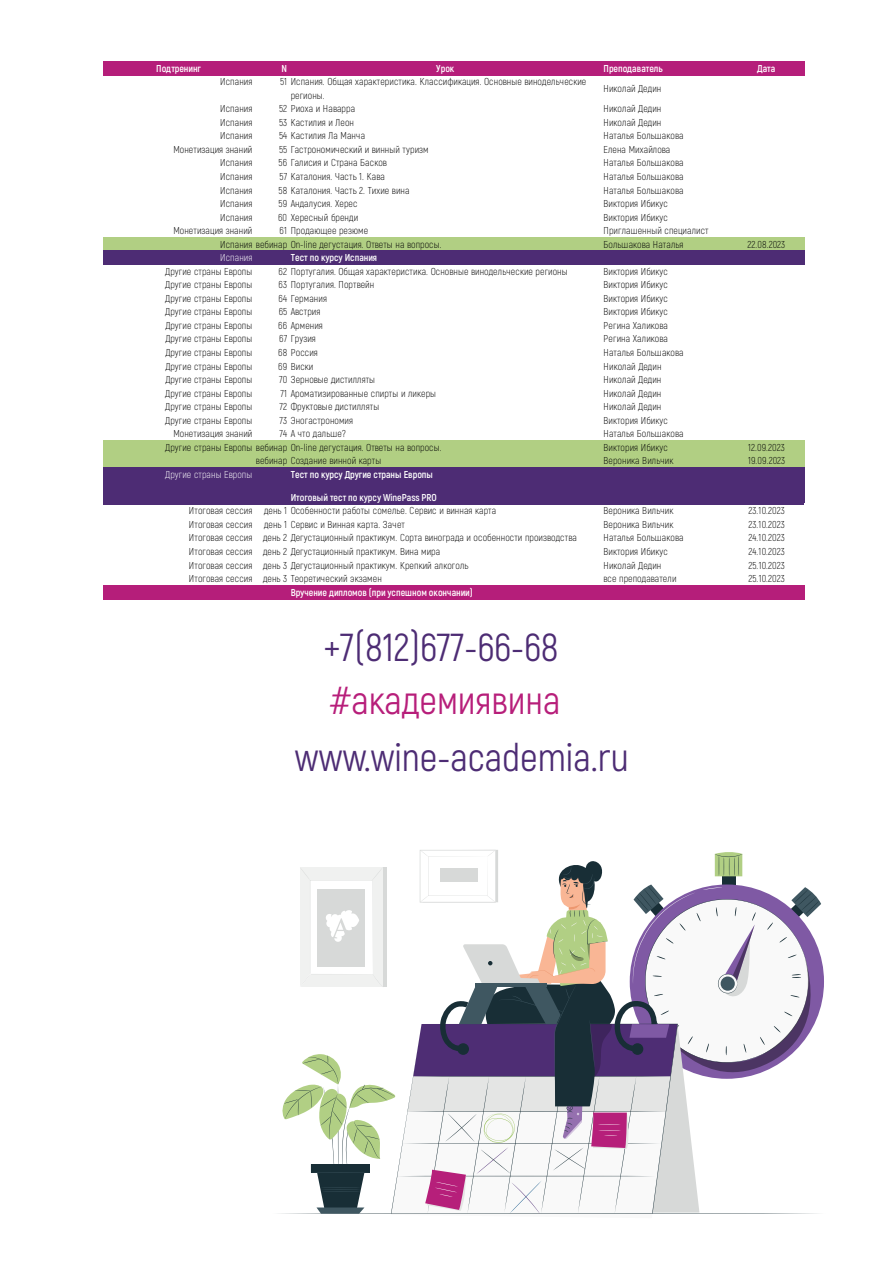
<style>
.page{position:relative;width:893px;height:1263px;background:#fff}
.page>*{position:absolute;margin:0;border:0;box-sizing:border-box;transform-origin:0 0}
.t1{font:39px "Akrobat";color:#4d2c74}
.t2{font:39px "Akrobat";color:#b71e7a}
.t3{font:300 10.05px/13.5px "Akrobat";letter-spacing:.005em;color:#000001}
.t4{font:700 10.05px "Akrobat";letter-spacing:-.005em;color:#fff}
.t5{font:300 10.05px "Akrobat";letter-spacing:.005em;color:#fff}
</style>
<div class="page">
<svg style="left:280px;top:850px;width:544px;height:364px"></svg>
<div style="left:103px;top:62px;width:702px;height:13px;background:#b51e7a"></div>
<div style="left:103px;top:237px;width:702px;height:14px;background:#b1cf83"></div>
<div style="left:103px;top:251px;width:702px;height:14px;background:#4d2c74"></div>
<div style="left:103px;top:440px;width:702px;height:28px;background:#b1cf83"></div>
<div style="left:103px;top:467px;width:702px;height:37px;background:#4d2c74"></div>
<div style="left:103px;top:585px;width:702px;height:14px;background:#b51e7a"></div>
<p class="t4" style="left:156px;top:62px;width:46px">Подтренинг</p>
<p class="t4" style="left:282px;top:62px;width:7px">N</p>
<p class="t4" style="left:436px;top:62px;width:20px">Урок</p>
<p class="t4" style="left:603px;top:62px;width:61px">Преподаватель</p>
<p class="t4" style="left:757px;top:62px;width:20px">Дата</p>
<p class="t3" style="left:220px;top:75px;width:34px">Испания</p>
<p class="t3" style="left:291px;top:75px;width:297px;text-indent:-11px">51 Испания. Общая характеристика. Классификация. Основные винодельческие регионы.</p>
<p class="t3" style="left:603px;top:81px;width:59px">Николай Дедин</p>
<p class="t3" style="left:220px;top:102px;width:34px">Испания</p>
<p class="t3" style="left:279px;top:102px;width:77px">52 Риоха и Наварра</p>
<p class="t3" style="left:603px;top:102px;width:59px">Николай Дедин</p>
<p class="t3" style="left:220px;top:116px;width:34px">Испания</p>
<p class="t3" style="left:279px;top:116px;width:76px">53 Кастилия и Леон</p>
<p class="t3" style="left:603px;top:116px;width:59px">Николай Дедин</p>
<p class="t3" style="left:220px;top:129px;width:34px">Испания</p>
<p class="t3" style="left:279px;top:129px;width:88px">54 Кастилия Ла Манча</p>
<p class="t3" style="left:603px;top:129px;width:82px">Наталья Большакова</p>
<p class="t3" style="left:173px;top:143px;width:81px">Монетизация знаний</p>
<p class="t3" style="left:279px;top:143px;width:151px">55 Гастрономический и винный туризм</p>
<p class="t3" style="left:603px;top:143px;width:68px">Елена Михайлова</p>
<p class="t3" style="left:220px;top:156px;width:34px">Испания</p>
<p class="t3" style="left:279px;top:156px;width:110px">56 Галисия и Страна Басков</p>
<p class="t3" style="left:603px;top:156px;width:82px">Наталья Большакова</p>
<p class="t3" style="left:220px;top:170px;width:34px">Испания</p>
<p class="t3" style="left:280px;top:170px;width:107px">57 Каталония. Часть 1. Кава</p>
<p class="t3" style="left:603px;top:170px;width:82px">Наталья Большакова</p>
<p class="t3" style="left:220px;top:183px;width:34px">Испания</p>
<p class="t3" style="left:279px;top:183px;width:132px">58 Каталония. Часть 2. Тихие вина</p>
<p class="t3" style="left:603px;top:183px;width:82px">Наталья Большакова</p>
<p class="t3" style="left:220px;top:197px;width:34px">Испания</p>
<p class="t3" style="left:279px;top:197px;width:80px">59 Андалусия. Херес</p>
<p class="t3" style="left:603px;top:197px;width:66px">Виктория Ибикус</p>
<p class="t3" style="left:220px;top:210px;width:34px">Испания</p>
<p class="t3" style="left:278px;top:210px;width:82px">60 Хересный бренди</p>
<p class="t3" style="left:603px;top:210px;width:66px">Виктория Ибикус</p>
<p class="t3" style="left:173px;top:224px;width:81px">Монетизация знаний</p>
<p class="t3" style="left:280px;top:224px;width:90px">61 Продающее резюме</p>
<p class="t3" style="left:603px;top:224px;width:107px">Приглашенный специалист</p>
<p class="t3" style="left:220px;top:237px;width:223px">Испания вебинар On-line дегустация. Ответы на вопросы.</p>
<p class="t3" style="left:603px;top:237px;width:82px">Большакова Наталья</p>
<p class="t3" style="left:748px;top:237px;width:39px">22.08.2023</p>
<p class="t5" style="left:220px;top:252px;width:34px">Испания</p>
<p class="t4" style="left:291px;top:251px;width:88px">Тест по курсу Испания</p>
<p class="t3" style="left:165px;top:264px;width:88px">Другие страны Европы</p>
<p class="t3" style="left:279px;top:264px;width:290px">62 Португалия. Общая характеристика. Основные винодельческие регионы</p>
<p class="t3" style="left:603px;top:264px;width:66px">Виктория Ибикус</p>
<p class="t3" style="left:165px;top:278px;width:88px">Другие страны Европы</p>
<p class="t3" style="left:279px;top:278px;width:97px">63 Португалия. Портвейн</p>
<p class="t3" style="left:603px;top:278px;width:66px">Виктория Ибикус</p>
<p class="t3" style="left:165px;top:292px;width:88px">Другие страны Европы</p>
<p class="t3" style="left:279px;top:292px;width:50px">64 Германия</p>
<p class="t3" style="left:603px;top:292px;width:66px">Виктория Ибикус</p>
<p class="t3" style="left:165px;top:305px;width:88px">Другие страны Европы</p>
<p class="t3" style="left:279px;top:305px;width:43px">65 Австрия</p>
<p class="t3" style="left:604px;top:305px;width:66px">Виктория Ибикус</p>
<p class="t3" style="left:165px;top:319px;width:88px">Другие страны Европы</p>
<p class="t3" style="left:278px;top:319px;width:46px">66 Армения</p>
<p class="t3" style="left:604px;top:319px;width:66px">Регина Халикова</p>
<p class="t3" style="left:165px;top:332px;width:88px">Другие страны Европы</p>
<p class="t3" style="left:279px;top:332px;width:38px">67 Грузия</p>
<p class="t3" style="left:604px;top:332px;width:66px">Регина Халикова</p>
<p class="t3" style="left:165px;top:346px;width:88px">Другие страны Европы</p>
<p class="t3" style="left:278px;top:346px;width:41px">68 Россия</p>
<p class="t3" style="left:604px;top:346px;width:82px">Наталья Большакова</p>
<p class="t3" style="left:165px;top:359px;width:88px">Другие страны Европы</p>
<p class="t3" style="left:278px;top:359px;width:37px">69 Виски</p>
<p class="t3" style="left:604px;top:359px;width:59px">Николай Дедин</p>
<p class="t3" style="left:165px;top:373px;width:88px">Другие страны Европы</p>
<p class="t3" style="left:279px;top:373px;width:97px">70 Зерновые дистилляты</p>
<p class="t3" style="left:603px;top:373px;width:59px">Николай Дедин</p>
<p class="t3" style="left:165px;top:386px;width:88px">Другие страны Европы</p>
<p class="t3" style="left:281px;top:386px;width:157px">71 Ароматизированные спирты и ликеры</p>
<p class="t3" style="left:603px;top:386px;width:59px">Николай Дедин</p>
<p class="t3" style="left:165px;top:400px;width:88px">Другие страны Европы</p>
<p class="t3" style="left:280px;top:400px;width:101px">72 Фруктовые дистилляты</p>
<p class="t3" style="left:603px;top:400px;width:59px">Николай Дедин</p>
<p class="t3" style="left:165px;top:413px;width:88px">Другие страны Европы</p>
<p class="t3" style="left:280px;top:413px;width:75px">73 Эногастрономия</p>
<p class="t3" style="left:603px;top:413px;width:66px">Виктория Ибикус</p>
<p class="t3" style="left:173px;top:427px;width:81px">Монетизация знаний</p>
<p class="t3" style="left:280px;top:427px;width:68px">74 А что дальше?</p>
<p class="t3" style="left:603px;top:427px;width:82px">Наталья Большакова</p>
<p class="t3" style="left:165px;top:440px;width:278px">Другие страны Европы вебинар On-line дегустация. Ответы на вопросы.</p>
<p class="t3" style="left:603px;top:440px;width:66px">Виктория Ибикус</p>
<p class="t3" style="left:748px;top:440px;width:38px">12.09.2023</p>
<p class="t3" style="left:256px;top:454px;width:127px">вебинар Создание винной карты</p>
<p class="t3" style="left:603px;top:454px;width:72px">Вероника Вильчик</p>
<p class="t3" style="left:748px;top:454px;width:39px">19.09.2023</p>
<p class="t5" style="left:165px;top:468px;width:88px">Другие страны Европы</p>
<p class="t4" style="left:291px;top:468px;width:144px">Тест по курсу Другие страны Европы</p>
<p class="t4" style="left:291px;top:491px;width:148px">Итоговый тест по курсу WinePass PRO</p>
<p class="t3" style="left:189px;top:504px;width:309px">Итоговая сессия день 1 Особенности работы сомелье. Сервис и винная карта</p>
<p class="t3" style="left:603px;top:504px;width:72px">Вероника Вильчик</p>
<p class="t3" style="left:749px;top:504px;width:38px">23.10.2023</p>
<p class="t3" style="left:189px;top:518px;width:217px">Итоговая сессия день 1 Сервис и Винная карта. Зачет</p>
<p class="t3" style="left:603px;top:518px;width:72px">Вероника Вильчик</p>
<p class="t3" style="left:749px;top:518px;width:38px">23.10.2023</p>
<p class="t3" style="left:189px;top:531px;width:389px">Итоговая сессия день 2 Дегустационный практикум. Сорта винограда и особенности производства</p>
<p class="t3" style="left:603px;top:531px;width:82px">Наталья Большакова</p>
<p class="t3" style="left:749px;top:531px;width:38px">24.10.2023</p>
<p class="t3" style="left:189px;top:545px;width:253px">Итоговая сессия день 2 Дегустационный практикум. Вина мира</p>
<p class="t3" style="left:603px;top:545px;width:66px">Виктория Ибикус</p>
<p class="t3" style="left:749px;top:545px;width:38px">24.10.2023</p>
<p class="t3" style="left:189px;top:558px;width:281px">Итоговая сессия день 3 Дегустационный практикум. Крепкий алкоголь</p>
<p class="t3" style="left:603px;top:558px;width:59px">Николай Дедин</p>
<p class="t3" style="left:749px;top:558px;width:38px">25.10.2023</p>
<p class="t3" style="left:189px;top:572px;width:194px">Итоговая сессия день 3 Теоретический экзамен</p>
<p class="t3" style="left:603px;top:572px;width:75px">все преподаватели</p>
<p class="t3" style="left:749px;top:572px;width:38px">25.10.2023</p>
<p class="t4" style="left:291px;top:586px;width:184px">Вручение дипломов (при успешном окончании)</p>
<h1 class="t1" style="left:323px;top:624px;width:237px">+7(812)677-66-68</h1>
<h1 class="t2" style="left:329px;top:677px;width:233px">#академиявина</h1>
<h1 class="t1" style="left:295px;top:734px;width:336px">www.wine-academia.ru</h1>
</div>
